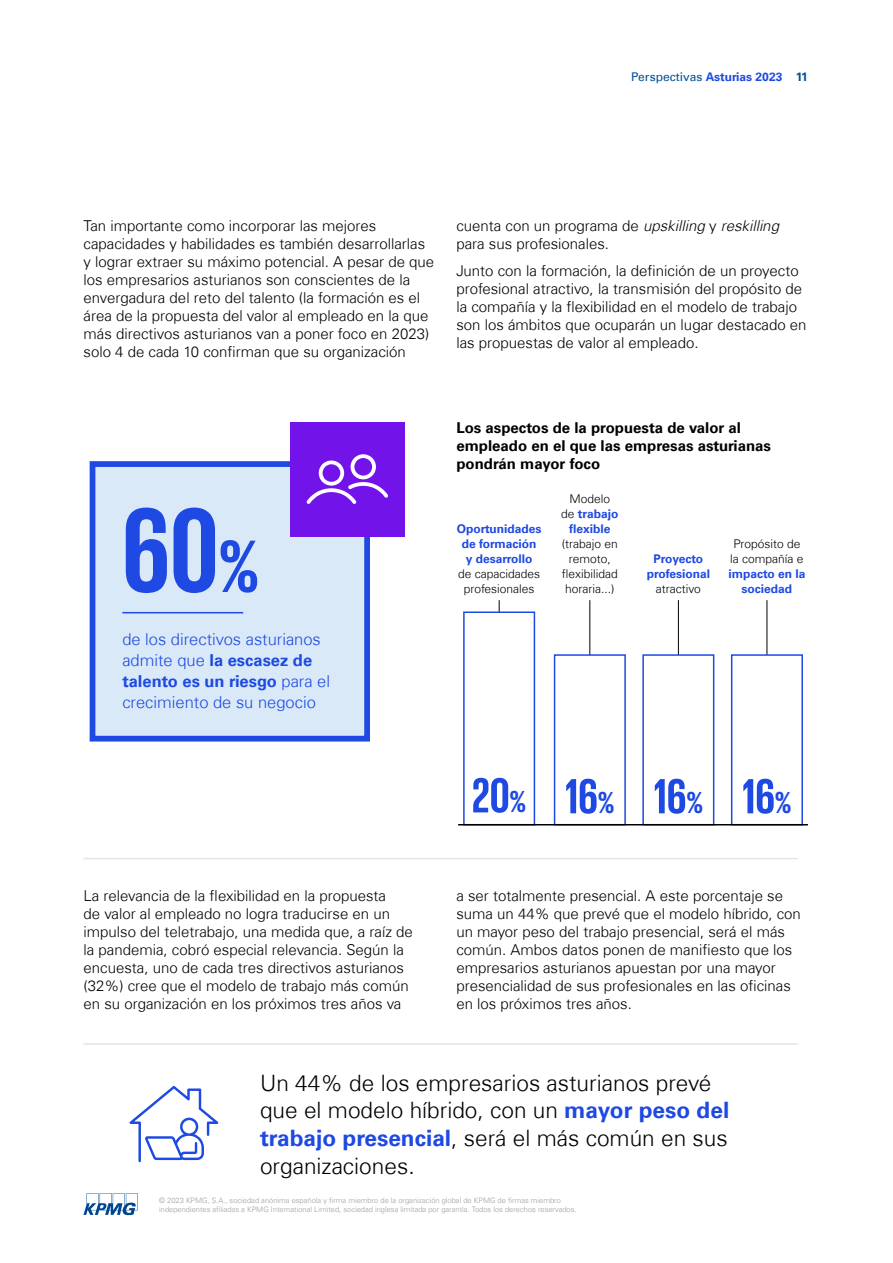
<style>
.page{position:relative;width:893px;height:1263px;background:#fff}
.page>*{position:absolute;margin:0;border:0;box-sizing:border-box;transform-origin:0 0}
.t1{font:700 215.7px "Universfor KPMG";color:#000}
.t2{font:700 123px "KPMG";color:#1e49e2}
.t3{font:700 50.4px "KPMG";color:#1e49e2}
.t4{font:300 22.65px/27.6px "Universfor KPMG";color:#000}
.t5{font:300 16.5px/21px "Universfor KPMG";color:#1e49e2}
.t6{font:300 15px/18px "Universfor KPMG";color:#000}
.t7{font:700 15px/18px "Universfor KPMG";color:#000}
.t8{font:300 12px/15px "Universfor KPMG";color:#000;text-align:center}
.t9{font:700 12px/15px "Universfor KPMG";color:#1e49e2;text-align:center}
.t10{font:12px "Universfor KPMG";color:#004e98}
.t11{font:300 7.5px/9px "Universfor KPMG";color:#9d9d9c}
.s1{font-weight:700;color:#1e49e2}
.s2{font-weight:700}
.s3{font-style:italic}
.s4{font-weight:300;color:#000}
.s5{font-size:75.75px}
.s6{font-size:31.05px}
</style>
<div class="page">
<svg style="left:83px;top:1193px;width:55px;height:22px"></svg>
<div style="left:90px;top:461px;width:280px;height:280px;background:#d9e9f8;border:6px solid #1e49e2"></div>
<div style="left:290px;top:422px;width:114px;height:114px;background:#7213ea"></div>
<hr style="left:122px;top:612px;width:121px;height:1px;background:#1e49e2">
<svg style="left:306px;top:454px;width:82px;height:50px"></svg>
<hr style="left:499px;top:600px;width:1px;height:43px;background:#000">
<div style="left:463px;top:611px;width:72px;height:214px;background:#fff;border:2px solid #1e49e2"></div>
<hr style="left:590px;top:600px;width:1px;height:63px;background:#000">
<div style="left:554px;top:654px;width:72px;height:171px;background:#fff;border:2px solid #1e49e2"></div>
<hr style="left:678px;top:600px;width:1px;height:66px;background:#000">
<div style="left:642px;top:654px;width:72px;height:171px;background:#fff;border:2px solid #1e49e2"></div>
<hr style="left:767px;top:600px;width:1px;height:66px;background:#000">
<div style="left:731px;top:654px;width:72px;height:171px;background:#fff;border:2px solid #1e49e2"></div>
<hr style="left:84px;top:1043px;width:714px;height:2px;background:#e5e5e5">
<hr style="left:84px;top:858px;width:714px;height:1px;background:#e5e5e5">
<svg style="left:129px;top:1086px;width:89px;height:76px"></svg>
<hr style="left:458px;top:824px;width:350px;height:1px;background:#000">
<h1 class="t1" style="left:10px;top:1027px;width:1221px;rotate:-56deg">BORRADOR</h1>
<p class="t10" style="left:631px;top:69px;width:178px">Perspectivas <span class="s1">Asturias 2023</span> <span class="s2">11</span></p>
<p class="t6" style="left:84px;top:217px;width:352px">Tan importante como incorporar las mejores capacidades y habilidades es también desarrollarlas y lograr extraer su máximo potencial. A pesar de que los empresarios asturianos son conscientes de la envergadura del reto del talento (la formación es el área de la propuesta del valor al empleado en la que más directivos asturianos van a poner foco en 2023) solo 4 de cada 10 confirman que su organización</p>
<p class="t6" style="left:456px;top:217px;width:324px">cuenta con un programa de <span class="s3">upskilling</span> y <span class="s3">reskilling </span>para sus profesionales.</p>
<p class="t6" style="left:456px;top:262px;width:352px">Junto con la formación, la definición de un proyecto profesional atractivo, la transmisión del propósito de la compañía y la flexibilidad en el modelo de trabajo son los ámbitos que ocuparán un lugar destacado en las propuestas de valor al empleado.</p>
<p class="t7" style="left:456px;top:419px;width:316px">Los aspectos de la propuesta de valor al empleado en el que las empresas asturianas pondrán mayor foco</p>
<p class="t9" style="left:561px;top:491px;width:59px"><span class="s4">Modelo<br>de</span> trabajo flexible</p>
<p class="t8" style="left:562px;top:536px;width:58px">(trabajo en remoto, flexibilidad horaria...)</p>
<h2 class="t2" style="left:122px;top:489px;width:138px">60<span class="s5">%</span></h2>
<p class="t5" style="left:122px;top:628px;width:209px">de los directivos asturianos admite que <span class="s2">la escasez de talento es un riesgo</span> para el crecimiento de su negocio</p>
<p class="t9" style="left:457px;top:521px;width:86px">Oportunidades de formación<br>y desarrollo</p>
<p class="t8" style="left:458px;top:566px;width:84px">de capacidades profesionales</p>
<p class="t8" style="left:730px;top:536px;width:75px;text-align:left">Propósito de la compañía e</p>
<p class="t9" style="left:728px;top:566px;width:79px">impacto en la sociedad</p>
<p class="t9" style="left:647px;top:551px;width:65px">Proyecto profesional</p>
<p class="t8" style="left:656px;top:581px;width:47px">atractivo</p>
<h3 class="t3" style="left:472px;top:770px;width:56px">20<span class="s6">%</span></h3>
<h3 class="t3" style="left:565px;top:771px;width:51px">16<span class="s6">%</span></h3>
<h3 class="t3" style="left:654px;top:771px;width:51px">16<span class="s6">%</span></h3>
<h3 class="t3" style="left:742px;top:771px;width:51px">16<span class="s6">%</span></h3>
<p class="t6" style="left:84px;top:887px;width:331px">La relevancia de la flexibilidad en la propuesta<br>de valor al empleado no logra traducirse en un impulso del teletrabajo, una medida que, a raíz de la pandemia, cobró especial relevancia. Según la encuesta, uno de cada tres directivos asturianos (32%) cree que el modelo de trabajo más común en su organización en los próximos tres años va</p>
<p class="t6" style="left:456px;top:887px;width:346px">a ser totalmente presencial. A este porcentaje se suma un 44% que prevé que el modelo híbrido, con un mayor peso del trabajo presencial, será el más común. Ambos datos ponen de manifiesto que los empresarios asturianos apuestan por una mayor presencialidad de sus profesionales en las oficinas en los próximos tres años.</p>
<h3 class="t4" style="left:260px;top:1069px;width:471px">Un 44% de los empresarios asturianos prevé que el modelo híbrido, con un <span class="s1">mayor peso del trabajo presencial</span>, será el más común en sus organizaciones.</h3>
<p class="t11" style="left:159px;top:1196px;width:419px">© 2023 KPMG, S.A., sociedad anónima española y firma miembro de la organización global de KPMG de firmas miembro independientes afiliadas a KPMG International Limited, sociedad inglesa limitada por garantía. Todos los derechos reservados.</p>
</div>
